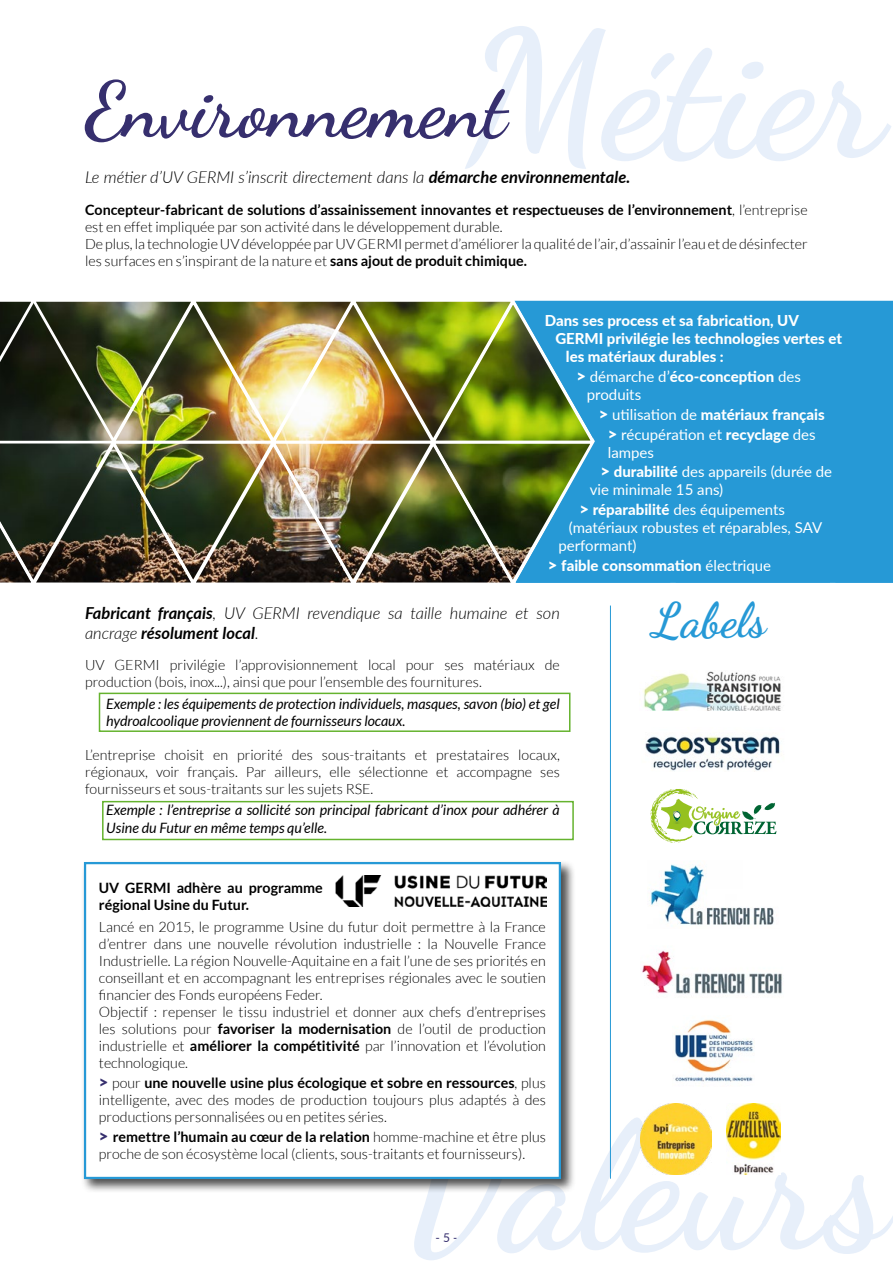
<style>
.page{position:relative;width:893px;height:1263px;background:#fff}
.page>*{position:absolute;margin:0;border:0;box-sizing:border-box;transform-origin:0 0}
.t1{font:700 177px "Dancing Script";color:#e7effa}
.t2{font:700 78px "Dancing Script";color:#362f6e}
.t3{font:700 47.25px "Dancing Script";color:#2699d6}
.t4{font:italic 300 16.5px/19.8px "Lato";color:#000}
.t5{font:15px/19.8px "Lato";color:#fff}
.t6{font:800 15px "Lato";color:#fff}
.t7{font:300 14.25px/17.1px "Lato";color:#000}
.t8{font:italic 14.25px/17.1px "Lato";color:#000}
.t9{font:700 14.25px/17.1px "Lato";color:#000}
.t10{font:12px "Lato";color:#362f6e}
.s1{font-weight:700}
.s2{font-weight:900;font-size:16.5px}
.s3{font-weight:800}
.s4{font-weight:400}
.s5{font-weight:900;font-size:16.5px;color:#362f6e}
</style>
<div class="page">
<img style="left:0;top:300px;width:893px;height:283px">
<img style="left:640px;top:1104px;width:71px;height:71px">
<img style="left:726px;top:1104px;width:54px;height:71px">
<img style="left:645px;top:736px;width:135px;height:35px">
<img style="left:642px;top:950px;width:140px;height:44px">
<img style="left:649px;top:864px;width:125px;height:62px">
<img style="left:674px;top:1019px;width:80px;height:63px">
<img style="left:643px;top:671px;width:139px;height:40px">
<svg style="left:650px;top:789px;width:127px;height:54px"></svg>
<div style="left:99px;top:693px;width:471px;height:39px;border:2px solid #65b32e"></div>
<div style="left:102px;top:801px;width:472px;height:39px;border:2px solid #65b32e"></div>
<div style="left:81px;top:859px;width:494px;height:334px;background:#000;opacity:.7"></div>
<div style="left:85px;top:863px;width:475px;height:315px;background:#fff"></div>
<div style="left:84px;top:862px;width:477px;height:317px;border:2px solid #2699d6"></div>
<hr style="left:610px;top:605px;width:1px;height:574px;background:#2699d6">
<img style="left:335px;top:876px;width:212px;height:31px">
<h1 class="t1" style="left:466px;top:-41px;width:419px">Métier</h1>
<h2 class="t2" style="left:85px;top:50px;width:423px">Environnement</h2>
<p class="t4" style="left:85px;top:167px;width:547px">Le métier d’UV GERMI s’inscrit directement dans la <span class="s1">démarche environnementale.</span></p>
<p class="t7" style="left:85px;top:201px;width:724px"><span class="s1">Concepteur-fabricant de solutions d’assainissement innovantes et respectueuses de l’environnement</span>, l’entreprise est en effet impliquée par son activité dans le développement durable.<br>De plus, la technologie UV développée par UV GERMI permet d’améliorer la qualité de l’air, d’assainir l’eau et de désinfecter les surfaces en s’inspirant de la nature et <span class="s1">sans ajout de produit chimique.</span></p>
<p class="t6" style="left:545px;top:310px;width:256px">Dans ses process et sa fabrication, UV</p>
<p class="t6" style="left:555px;top:328px;width:288px">GERMI privilégie les technologies vertes et</p>
<p class="t6" style="left:566px;top:346px;width:160px">les matériaux durables :</p>
<p class="t5" style="left:587px;top:367px;width:216px;line-height:18px;text-indent:-11px"><span class="s2">&gt;</span> démarche d’<span class="s3">éco-conception</span> des produits</p>
<p class="t5" style="left:599px;top:404px;width:227px;text-align:center"><span class="s2">&gt;</span> utilisation de <span class="s3">matériaux français </span><span class="s2">&gt;</span> récupération et <span class="s3">recyclage</span> des</p>
<p class="t5" style="left:600px;top:442px;width:233px;text-indent:8px">lampes<br><span class="s2">&gt;</span> <span class="s3">durabilité</span> des appareils (durée de</p>
<p class="t5" style="left:579px;top:479px;width:207px;text-indent:11px">vie minimale 15 ans)<br><span class="s2">&gt;</span> <span class="s3">réparabilité</span> des équipements</p>
<p class="t5" style="left:558px;top:518px;width:265px;line-height:18px;text-indent:10px">(matériaux robustes et réparables, SAV performant)</p>
<p class="t6" style="left:548px;top:554px;width:225px"><span class="s2">&gt;</span> faible consommation <span class="s4">électrique</span></p>
<p class="t4" style="left:85px;top:602px;width:476px"><span class="s1">Fabricant français</span>, UV GERMI revendique sa taille humaine et son ancrage <span class="s1">résolument local</span>.</p>
<p class="t7" style="left:85px;top:656px;width:476px">UV GERMI privilégie l’approvisionnement local pour ses matériaux de production (bois, inox...), ainsi que pour l’ensemble des fournitures.</p>
<p class="t8" style="left:106px;top:695px;width:455px">Exemple : les équipements de protection individuels, masques, savon (bio) et gel hydroalcoolique proviennent de fournisseurs locaux.</p>
<p class="t7" style="left:85px;top:746px;width:476px;text-align:justify">L’entreprise choisit en priorité des sous-traitants et prestataires locaux, régionaux, voir français. Par ailleurs, elle sélectionne et accompagne ses fournisseurs et sous-traitants sur les sujets RSE.</p>
<p class="t8" style="left:106px;top:802px;width:455px">Exemple : l’entreprise a sollicité son principal fabricant d’inox pour adhérer à<br>Usine du Futur en même temps qu’elle.</p>
<h3 class="t3" style="left:653px;top:584px;width:115px">Labels</h3>
<p class="t9" style="left:99px;top:879px;width:225px">UV GERMI adhère au programme régional Usine du Futur.</p>
<p class="t7" style="left:99px;top:918px;width:449px">Lancé en 2015, le programme Usine du futur doit permettre à la France d’entrer dans une nouvelle révolution industrielle : la Nouvelle France Industrielle. La région Nouvelle-Aquitaine en a fait l’une de ses priorités en conseillant et en accompagnant les entreprises régionales avec le soutien financier des Fonds européens Feder.<br>Objectif : repenser le tissu industriel et donner aux chefs d’entreprises les solutions pour <span class="s1">favoriser la modernisation</span> de l’outil de production industrielle et <span class="s1">améliorer la compétitivité</span> par l’innovation et l’évolution technologique.</p>
<p class="t7" style="left:99px;top:1075px;width:448px;text-align:justify"><span class="s5">&gt;</span> pour <span class="s1">une nouvelle usine plus écologique et sobre en ressources</span>, plus intelligente, avec des modes de production toujours plus adaptés à des productions personnalisées ou en petites séries.</p>
<p class="t7" style="left:99px;top:1129px;width:448px"><span class="s5">&gt;</span> <span class="s1">remettre l’humain au cœur de la relation</span> homme-machine et être plus proche de son écosystème local (clients, sous-traitants et fournisseurs).</p>
<h1 class="t1" style="left:388px;top:1051px;width:502px">Valeurs</h1>
<p class="t10" style="left:435px;top:1229px;width:24px">- 5 -</p>
</div>
